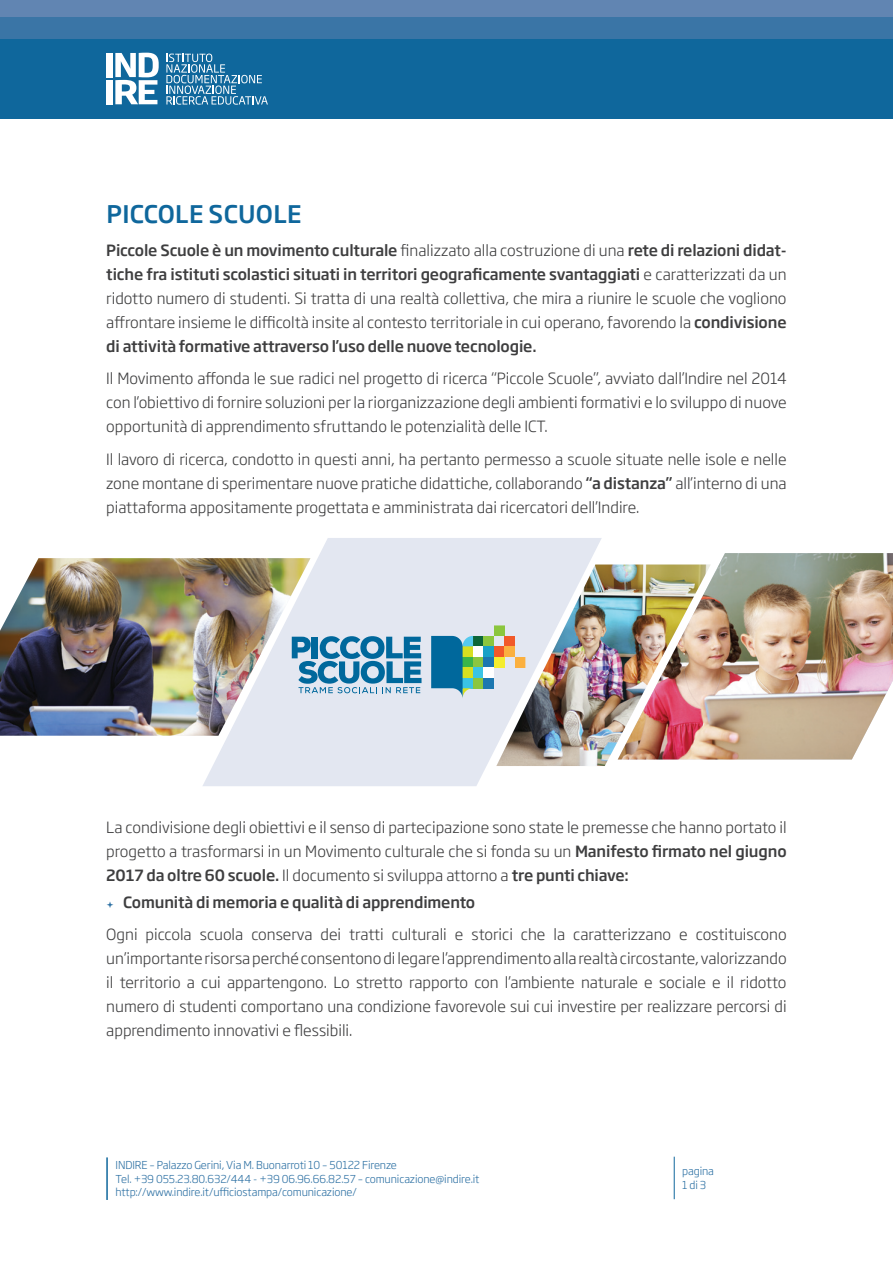
<style>
.page{position:relative;width:893px;height:1263px;background:#fff}
.page>*{position:absolute;margin:0;border:0;box-sizing:border-box;transform-origin:0 0}
.Titolo1{font:500 24px "Soho Gothic Pro";letter-spacing:.015em;color:#0f679c}
.Corpo_del_testo{font:300 15.3px/24px "Soho Gothic Pro";color:#3e3e3f;text-align:justify}
.t1{font:500 15.3px "Soho Gothic Pro";letter-spacing:-.01em;color:#3e3e3f}
.Info_bottom{font:300 10.8px "Soho Gothic Pro";letter-spacing:-.01em;color:#2c70a3}
.s1{font-weight:500}
</style>
<div class="page">
<hr style="left:106px;top:1157px;width:2px;height:43px;background:#0f679c">
<hr style="left:674px;top:1157px;width:1px;height:42px;background:#0f679c">
<div style="left:0;top:38px;width:893px;height:81px;background:#0f679c"></div>
<div style="left:0;top:17px;width:893px;height:21px;background:#3a75a6"></div>
<div style="left:0;top:0;width:893px;height:17px;background:#6185b2"></div>
<svg style="left:166px;top:54px;width:102px;height:51px"></svg>
<div style="left:106px;top:53px;width:6px;height:24px;background:#fff"></div>
<div style="left:106px;top:80px;width:6px;height:24px;background:#fff"></div>
<svg style="left:115px;top:53px;width:44px;height:51px"></svg>
<img style="left:0;top:558px;width:202px;height:178px">
<img style="left:711px;top:553px;width:182px;height:206px">
<svg style="left:202px;top:538px;width:400px;height:248px;background:#d9dade"></svg>
<svg style="left:291px;top:636px;width:130px;height:57px;background:#76aac8"></svg>
<div style="left:473px;top:636px;width:10px;height:10px;background:#0c6638"></div>
<div style="left:473px;top:646px;width:10px;height:11px;background:#fff"></div>
<div style="left:473px;top:657px;width:10px;height:10px;background:#8bc63e"></div>
<div style="left:473px;top:667px;width:10px;height:11px;background:#3ac4e4"></div>
<div style="left:473px;top:678px;width:10px;height:10px;background:#8bc63e"></div>
<div style="left:483px;top:636px;width:11px;height:10px;background:#8bc63e"></div>
<div style="left:494px;top:625px;width:10px;height:11px;background:#8bc63e"></div>
<div style="left:483px;top:646px;width:11px;height:11px;background:#19a1c6"></div>
<div style="left:483px;top:657px;width:11px;height:10px;background:#1c77b0"></div>
<div style="left:483px;top:667px;width:11px;height:11px;background:#fff"></div>
<div style="left:494px;top:646px;width:10px;height:11px;background:#f15929"></div>
<div style="left:494px;top:657px;width:10px;height:10px;background:#f4ed2f"></div>
<div style="left:483px;top:678px;width:11px;height:10px;background:#1c77b0"></div>
<svg style="left:431px;top:636px;width:42px;height:63px;background:#4293a1"></svg>
<img style="left:496px;top:564px;width:215px;height:202px">
<p class="Titolo1" style="left:106px;top:195px;width:197px">PICCOLE SCUOLE</p>
<p class="Corpo_del_testo" style="left:106px;top:237px;width:682px"><span class="s1">Piccole Scuole è un movimento culturale</span> finalizzato alla costruzione di una <span class="s1">rete di relazioni didat&shy;tiche fra istituti scolastici situati in territori geograficamente svantaggiati</span> e caratterizzati da un ridotto numero di studenti. Si tratta di una realtà collettiva, che mira a riunire le scuole che vogliono affrontare insieme le difficoltà insite al contesto territoriale in cui operano, favorendo la <span class="s1">condivisione di attività formative attraverso l’uso delle nuove tecnologie.</span></p>
<p class="Corpo_del_testo" style="left:106px;top:365px;width:682px">Il Movimento affonda le sue radici nel progetto di ricerca “Piccole Scuole”, avviato dall’Indire nel 2014 con l’obiettivo di fornire soluzioni per la riorganizzazione degli ambienti formativi e lo sviluppo di nuove opportunità di apprendimento sfruttando le potenzialità delle ICT.</p>
<p class="Corpo_del_testo" style="left:106px;top:446px;width:682px">Il lavoro di ricerca, condotto in questi anni, ha pertanto permesso a scuole situate nelle isole e nelle zone montane di sperimentare nuove pratiche didattiche, collaborando <span class="s1">“a distanza”</span> all’interno di una piattaforma appositamente progettata e amministrata dai ricercatori dell’Indire.</p>
<p class="Corpo_del_testo" style="left:106px;top:814px;width:682px">La condivisione degli obiettivi e il senso di partecipazione sono state le premesse che hanno portato il progetto a trasformarsi in un Movimento culturale che si fonda su un <span class="s1">Manifesto firmato nel giugno 2017 da oltre 60 scuole.</span> Il documento si sviluppa attorno a <span class="s1">tre punti chiave:</span></p>
<p class="t1" style="left:123px;top:890px;width:353px">Comunità di memoria e qualità di apprendimento</p>
<p class="Corpo_del_testo" style="left:106px;top:922px;width:682px">Ogni piccola scuola conserva dei tratti culturali e storici che la caratterizzano e costituiscono un’importante risorsa perché consentono di legare l’apprendimento alla realtà circostante, valorizzando il territorio a cui appartengono. Lo stretto rapporto con l’ambiente naturale e sociale e il ridotto numero di studenti comportano una condizione favorevole sui cui investire per realizzare percorsi di apprendimento innovativi e flessibili.</p>
<p class="Info_bottom" style="left:116px;top:1157px;width:283px">INDIRE – Palazzo Gerini, Via M. Buonarroti 10 – 50122 Firenze</p>
<p class="Info_bottom" style="left:116px;top:1170px;width:365px">Tel. +39 055.23.80.632/444 - +39 06.96.66.82.57 – comunicazione@indire.it</p>
<p class="Info_bottom" style="left:116px;top:1184px;width:243px">http://www.indire.it/ufficiostampa/comunicazione/</p>
<p class="Info_bottom" style="left:682px;top:1163px;width:33px">pagina</p>
<p class="Info_bottom" style="left:682px;top:1176px;width:26px">1 di 3</p>
</div>
